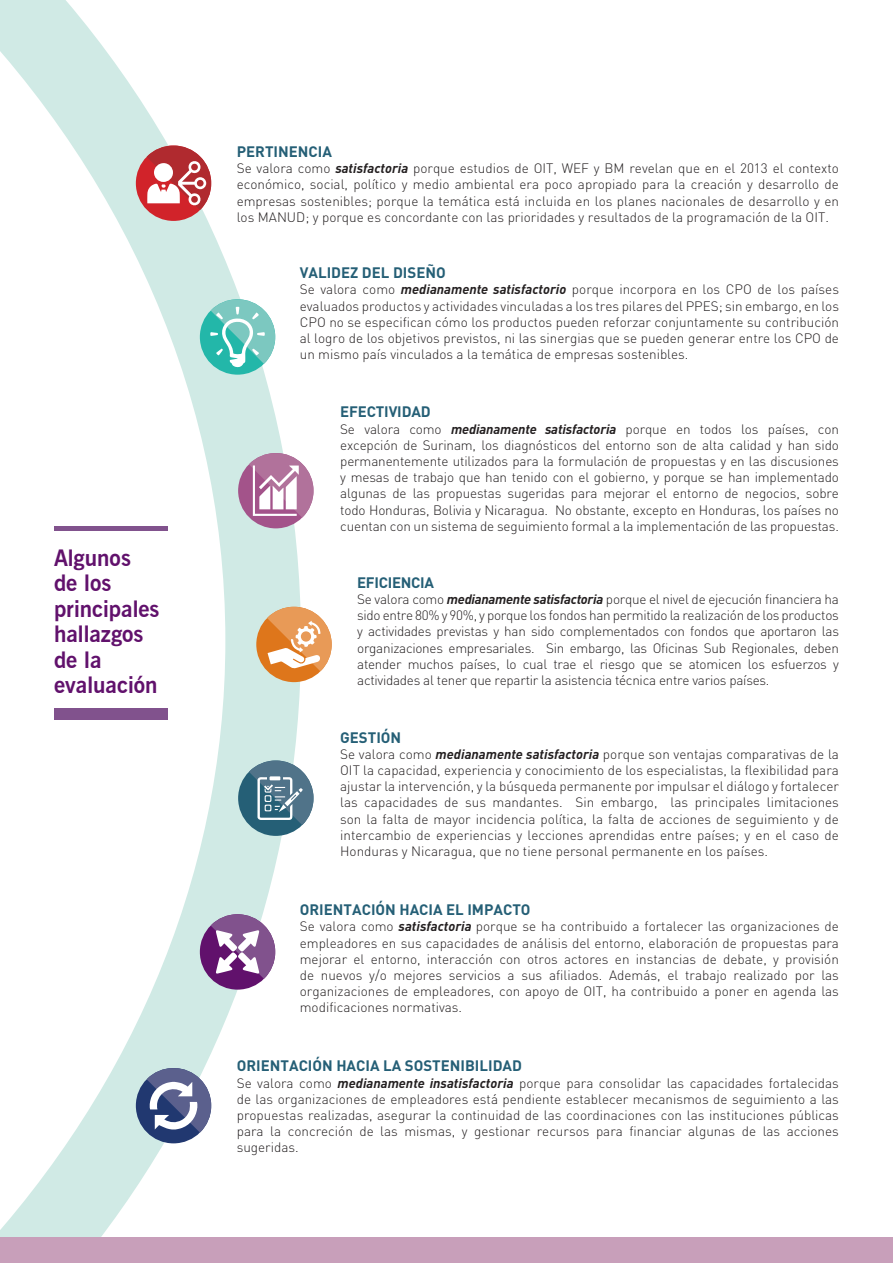
<style>
.page{position:relative;width:893px;height:1263px;background:#fff}
.page>*{position:absolute;margin:0;border:0;box-sizing:border-box;transform-origin:0 0}
.t1{font:700 22.5px/25.5px "News Gothic BT";color:#61116c}
.t2{font:700 15px "DIN";color:#255f76}
.t3{font:700 15px "DIN";letter-spacing:-.02em;color:#255f76}
.t4{font:300 13.5px/16.2px "DIN";color:#231f20;text-align:justify}
.s1{font-weight:700;font-style:italic}
</style>
<div class="page">
<svg style="left:0;top:0;width:301px;height:1237px"></svg>
<div style="left:136px;top:146px;width:75px;height:75px;background:#d1232a;border-radius:50%"></div>
<div style="left:200px;top:299px;width:75px;height:76px;background:#23b7a9;border-radius:50%"></div>
<div style="left:238px;top:453px;width:75px;height:75px;background:#a3538a;border-radius:50%"></div>
<div style="left:256px;top:607px;width:76px;height:75px;background:#de761b;border-radius:50%"></div>
<div style="left:238px;top:760px;width:75px;height:76px;background:#255f76;border-radius:50%"></div>
<div style="left:200px;top:914px;width:75px;height:76px;background:#61116c;border-radius:50%"></div>
<div style="left:136px;top:1068px;width:75px;height:75px;background:#213870;border-radius:50%"></div>
<svg style="left:210px;top:296px;width:69px;height:71px"></svg>
<svg style="left:249px;top:449px;width:65px;height:69px"></svg>
<svg style="left:267px;top:603px;width:65px;height:68px"></svg>
<svg style="left:249px;top:757px;width:65px;height:68px"></svg>
<svg style="left:211px;top:910px;width:68px;height:69px"></svg>
<svg style="left:147px;top:1064px;width:68px;height:68px"></svg>
<hr style="left:54px;top:526px;width:114px;height:4px;background:#81528d">
<div style="left:54px;top:708px;width:114px;height:12px;background:#81528d"></div>
<svg style="left:147px;top:142px;width:68px;height:68px"></svg>
<div style="left:0;top:1237px;width:893px;height:26px;background:#c89fba"></div>
<h1 class="t1" style="left:54px;top:545px;width:107px">Algunos de los principales hallazgos de la evaluación</h1>
<p class="t2" style="left:237px;top:142px;width:97px">PERTINENCIA</p>
<p class="t4" style="left:237px;top:160px;width:604px">Se valora como <span class="s1">satisfactoria</span> porque estudios de OIT, WEF y BM revelan que en el 2013 el contexto económico, social, político y medio ambiental era poco apropiado para la creación y desarrollo de empresas sostenibles; porque la temática está incluida en los planes nacionales de desarrollo y en los MANUD; y porque es concordante con las prioridades y resultados de la programación de la OIT.</p>
<p class="t2" style="left:300px;top:263px;width:147px">VALIDEZ DEL DISEÑO</p>
<p class="t4" style="left:300px;top:281px;width:541px">Se valora como <span class="s1">medianamente satisfactorio</span> porque incorpora en los CPO de los países evaluados productos y actividades vinculadas a los tres pilares del PPES; sin embargo, en los CPO no se especifican cómo los productos pueden reforzar conjuntamente su contribución al logro de los objetivos previstos, ni las sinergias que se pueden generar entre los CPO de un mismo país vinculados a la temática de empresas sostenibles.</p>
<p class="t2" style="left:340px;top:402px;width:92px">EFECTIVIDAD</p>
<p class="t4" style="left:340px;top:420px;width:500px">Se valora como <span class="s1">medianamente satisfactoria</span> porque en todos los países, con excepción de Surinam, los diagnósticos del entorno son de alta calidad y han sido permanentemente utilizados para la formulación de propuestas y en las discusiones y mesas de trabajo que han tenido con el gobierno, y porque se han implementado algunas de las propuestas sugeridas para mejorar el entorno de negocios, sobre todo Honduras, Bolivia y Nicaragua. No obstante, excepto en Honduras, los países no cuentan con un sistema de seguimiento formal a la implementación de las propuestas.</p>
<p class="t3" style="left:357px;top:573px;width:78px">EFICIENCIA</p>
<p class="t4" style="left:357px;top:591px;width:483px">Se valora como <span class="s1">medianamente satisfactoria</span> porque el nivel de ejecución financiera ha sido entre 80% y 90%, y porque los fondos han permitido la realización de los productos y actividades previstas y han sido complementados con fondos que aportaron las organizaciones empresariales. Sin embargo, las Oficinas Sub Regionales, deben atender muchos países, lo cual trae el riesgo que se atomicen los esfuerzos y actividades al tener que repartir la asistencia técnica entre varios países.</p>
<p class="t2" style="left:340px;top:727px;width:63px">GESTIÓN</p>
<p class="t4" style="left:340px;top:746px;width:500px">Se valora como <span class="s1">medianamente satisfactoria</span> porque son ventajas comparativas de la OIT la capacidad, experiencia y conocimiento de los especialistas, la flexibilidad para ajustar la intervención, y la búsqueda permanente por impulsar el diálogo y fortalecer las capacidades de sus mandantes. Sin embargo, las principales limitaciones son la falta de mayor incidencia política, la falta de acciones de seguimiento y de intercambio de experiencias y lecciones aprendidas entre países; y en el caso de Honduras y Nicaragua, que no tiene personal permanente en los países.</p>
<p class="t2" style="left:300px;top:900px;width:232px">ORIENTACIÓN HACIA EL IMPACTO</p>
<p class="t4" style="left:300px;top:918px;width:541px">Se valora como <span class="s1">satisfactoria</span> porque se ha contribuido a fortalecer las organizaciones de empleadores en sus capacidades de análisis del entorno, elaboración de propuestas para mejorar el entorno, interacción con otros actores en instancias de debate, y provisión de nuevos y/o mejores servicios a sus afiliados. Además, el trabajo realizado por las organizaciones de empleadores, con apoyo de OIT, ha contribuido a poner en agenda las modificaciones normativas.</p>
<p class="t2" style="left:237px;top:1056px;width:287px">ORIENTACIÓN HACIA LA SOSTENIBILIDAD</p>
<p class="t4" style="left:237px;top:1074px;width:604px">Se valora como <span class="s1">medianamente insatisfactoria</span> porque para consolidar las capacidades fortalecidas de las organizaciones de empleadores está pendiente establecer mecanismos de seguimiento a las propuestas realizadas, asegurar la continuidad de las coordinaciones con las instituciones públicas para la concreción de las mismas, y gestionar recursos para financiar algunas de las acciones sugeridas.</p>
</div>
